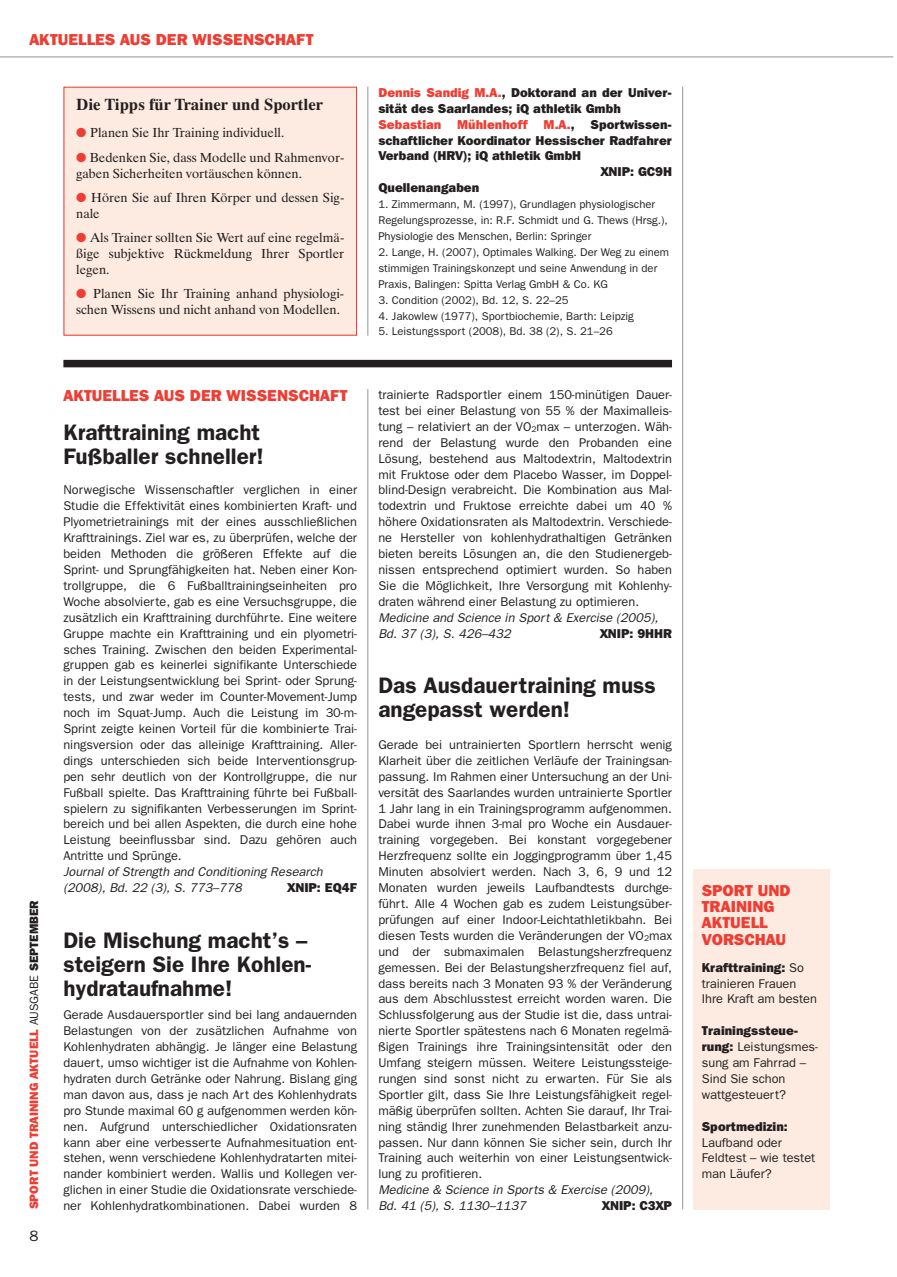
<style>
.page{position:relative;width:897px;height:1277px;background:#fff}
.page>*{position:absolute;margin:0;border:0;box-sizing:border-box;transform-origin:0 0}
.t1{font:600 22.5px/24px "Franklin Gothic";color:#231f20}
.t2{font:700 16.5px "Dutch 801 BT";color:#231f20}
.t3{font:800 15.75px/16.2px "Franklin Gothic IT Cby BT";color:#ee3e34}
.t4{font:15px "Franklin Gothic";color:#231f20}
.t5{font:13.05px/15.9px "Dutch 801 BT";color:#231f20}
.t6{font:12.75px/15.9px "Franklin Gothic";color:#231f20;text-align:justify}
.t7{font:800 12.75px "Franklin Gothic IT Cby BT";color:#231f20}
.t8{font:italic 12.75px/15.9px "Franklin Gothic";color:#231f20}
.t9{font:800 12.75px "Franklin Gothic IT Cby BT";color:#ee3e34}
.t10{font:800 12px "Franklin Gothic IT Cby BT";color:#ee3e34}
.t11{font:11.25px/15.9px "Franklin Gothic";color:#231f20}
.s1{color:#ee3e34}
.s2{font-family:"Franklin Gothic";font-weight:400;color:#231f20}
.s3{color:#231f20}
.s4{font-family:"Franklin Gothic";font-weight:400}
.s5{font-family:"Franklin Gothic IT Cby BT";font-weight:800}
</style>
<div class="page">
<hr style="left:0;top:57px;width:892px;height:1px;background:#939598">
<hr style="left:682px;top:87px;width:1px;height:1122px;background:#939598">
<div style="left:693px;top:869px;width:136px;height:340px;background:#fdeae1"></div>
<hr style="left:367px;top:87px;width:1px;height:249px;background:#939598">
<hr style="left:367px;top:389px;width:1px;height:820px;background:#939598">
<div style="left:63px;top:360px;width:608px;height:7px;background:#231f20"></div>
<div style="left:64px;top:87px;width:292px;height:248px;background:#fdeae1"></div>
<div style="left:63px;top:87px;width:294px;height:249px;border:1px solid #ee3e34"></div>
<p class="t3" style="left:29px;top:33px;width:285px">AKTUELLES AUS DER WISSENSCHAFT</p>
<p class="t2" style="left:76px;top:98px;width:248px">Die Tipps für Trainer und Sportler</p>
<p class="t5" style="left:76px;top:126px;width:210px"><span class="s1">●</span> Planen Sie Ihr Training individuell.</p>
<p class="t5" style="left:76px;top:150px;width:269px"><span class="s1">●</span> Bedenken Sie, dass Modelle und Rahmenvor&shy;gaben Sicherheiten vortäuschen können.</p>
<p class="t5" style="left:76px;top:191px;width:269px"><span class="s1">●</span> Hören Sie auf Ihren Körper und dessen Sig&shy;nale</p>
<p class="t5" style="left:76px;top:231px;width:269px;text-align:justify"><span class="s1">●</span> Als Trainer sollten Sie Wert auf eine regelmä&shy;ßige subjektive Rückmeldung Ihrer Sportler legen.</p>
<p class="t5" style="left:76px;top:287px;width:269px"><span class="s1">●</span> Planen Sie Ihr Training anhand physiologi&shy;schen Wissens und nicht anhand von Modellen.</p>
<p class="t10" style="left:29px;top:1209px;width:310px;rotate:-90deg">SPORT UND TRAINING AKTUELL <span class="s2">AUSGABE</span> <span class="s3">SEPTEMBER</span></p>
<p class="t4" style="left:29px;top:1230px;width:10px">8</p>
<p class="t3" style="left:63px;top:389px;width:285px">AKTUELLES AUS DER WISSENSCHAFT</p>
<h1 class="t1" style="left:63px;top:423px;width:202px">Krafttraining macht<br>Fußballer schneller!</h1>
<p class="t6" style="left:63px;top:483px;width:295px">Norwegische Wissenschaftler verglichen in einer Studie die Effektivität eines kombinierten Kraft- und Plyometrietrainings mit der eines ausschließlichen Krafttrainings. Ziel war es, zu überprüfen, welche der beiden Methoden die größeren Effekte auf die Sprint- und Sprungfähigkeiten hat. Neben einer Kon&shy;trollgruppe, die 6 Fußballtrainingseinheiten pro Woche absolvierte, gab es eine Versuchsgruppe, die zusätzlich ein Krafttraining durchführte. Eine weitere Gruppe machte ein Krafttraining und ein plyometri&shy;sches Training. Zwischen den beiden Experimental&shy;gruppen gab es keinerlei signifikante Unterschiede in der Leistungsentwicklung bei Sprint- oder Sprung&shy;tests, und zwar weder im Counter-Movement-Jump noch im Squat-Jump. Auch die Leistung im 30-m-Sprint zeigte keinen Vorteil für die kombinierte Trai&shy;ningsversion oder das alleinige Krafttraining. Aller&shy;dings unterschieden sich beide Interventionsgrup&shy;pen sehr deutlich von der Kontrollgruppe, die nur Fußball spielte. Das Krafttraining führte bei Fußball&shy;spielern zu signifikanten Verbesserungen im Sprint&shy;bereich und bei allen Aspekten, die durch eine hohe Leistung beeinflussbar sind. Dazu gehören auch Antritte und Sprünge.</p>
<p class="t8" style="left:63px;top:865px;width:263px">Journal of Strength and Conditioning Research (2008), Bd. 22 (3), S. 773–778</p>
<p class="t7" style="left:287px;top:883px;width:71px">XNIP: EQ4F</p>
<h1 class="t1" style="left:63px;top:930px;width:249px">Die Mischung macht’s – steigern Sie Ihre Kohlen&shy;hydrataufnahme!</h1>
<p class="t6" style="left:63px;top:1008px;width:295px">Gerade Ausdauersportler sind bei lang andauernden Belastungen von der zusätzlichen Aufnahme von Kohlenhydraten abhängig. Je länger eine Belastung dauert, umso wichtiger ist die Aufnahme von Kohlen&shy;hydraten durch Getränke oder Nahrung. Bislang ging man davon aus, dass je nach Art des Kohlenhydrats pro Stunde maximal 60 g aufgenommen werden kön&shy;nen. Aufgrund unterschiedlicher Oxidationsraten kann aber eine verbesserte Aufnahmesituation ent&shy;stehen, wenn verschiedene Kohlenhydratarten mitei&shy;nander kombiniert werden. Wallis und Kollegen ver&shy;glichen in einer Studie die Oxidationsrate verschiede&shy;ner Kohlenhydratkombinationen. Dabei wurden 8</p>
<p class="t7" style="left:378px;top:88px;width:295px"><span class="s1">Dennis Sandig M.A.</span>, Doktorand an der Univer-</p>
<p class="t7" style="left:378px;top:103px;width:244px">sität des Saarlandes; iQ athletik Gmbh</p>
<p class="t9" style="left:378px;top:119px;width:295px">Sebastian Mühlenhoff M.A.<span class="s3">, Sportwissen-</span></p>
<p class="t7" style="left:378px;top:135px;width:295px">schaftlicher Koordinator Hessischer Radfahrer</p>
<p class="t7" style="left:378px;top:151px;width:204px">Verband (HRV); iQ athletik GmbH</p>
<p class="t7" style="left:600px;top:167px;width:73px">XNIP: GC9H</p>
<p class="t7" style="left:378px;top:183px;width:102px">Quellenangaben</p>
<p class="t11" style="left:378px;top:197px;width:291px">1. Zimmermann, M. (1997), Grundlagen physiologischer<br>Regelungsprozesse, in: R.F. Schmidt und G. Thews (Hrsg.),<br>Physiologie des Menschen, Berlin: Springer</p>
<p class="t11" style="left:378px;top:245px;width:292px">2. Lange, H. (2007), Optimales Walking. Der Weg zu einem stimmigen Trainingskonzept und seine Anwendung in der<br>Praxis, Balingen: Spitta Verlag GmbH &amp; Co. KG</p>
<p class="t11" style="left:378px;top:293px;width:192px">3. Condition (2002), Bd. 12, S. 22–25</p>
<p class="t11" style="left:378px;top:309px;width:257px">4. Jakowlew (1977), Sportbiochemie, Barth: Leipzig</p>
<p class="t11" style="left:378px;top:325px;width:236px">5. Leistungssport (2008), Bd. 38 (2), S. 21–26</p>
<p class="t6" style="left:378px;top:388px;width:295px">trainierte Radsportler einem 150-minütigen Dauer&shy;test bei einer Belastung von 55 % der Maximalleis&shy;tung – relativiert an der VO<sub>2</sub>max – unterzogen. Wäh&shy;rend der Belastung wurde den Probanden eine Lösung, bestehend aus Maltodextrin, Maltodextrin mit Fruktose oder dem Placebo Wasser, im Doppel&shy;blind-Design verabreicht. Die Kombination aus Mal&shy;todextrin und Fruktose erreichte dabei um 40 % höhere Oxidationsraten als Maltodextrin. Verschiede&shy;ne Hersteller von kohlenhydrathaltigen Getränken bieten bereits Lösungen an, die den Studienergeb&shy;nissen entsprechend optimiert wurden. So haben Sie die Möglichkeit, Ihre Versorgung mit Kohlenhy&shy;draten während einer Belastung zu optimieren.</p>
<p class="t8" style="left:378px;top:610px;width:283px">Medicine and Science in Sport &amp; Exercise (2005),<br>Bd. 37 (3), S. 426–432</p>
<p class="t7" style="left:600px;top:628px;width:73px">XNIP: 9HHR</p>
<h1 class="t1" style="left:378px;top:675px;width:279px">Das Ausdauertraining muss angepasst werden!</h1>
<p class="t6" style="left:378px;top:738px;width:295px">Gerade bei untrainierten Sportlern herrscht wenig Klarheit über die zeitlichen Verläufe der Trainingsan&shy;passung. Im Rahmen einer Untersuchung an der Uni&shy;versität des Saarlandes wurden untrainierte Sportler 1 Jahr lang in ein Trainingsprogramm aufgenommen.<br>Dabei wurde ihnen 3-mal pro Woche ein Ausdauer&shy;training vorgegeben. Bei konstant vorgegebener Herzfrequenz sollte ein Joggingprogramm über 1,45<br>Minuten absolviert werden. Nach 3, 6, 9 und 12<br>Monaten wurden jeweils Laufbandtests durchge&shy;führt. Alle 4 Wochen gab es zudem Leistungsüber&shy;prüfungen auf einer Indoor-Leichtathletikbahn. Bei diesen Tests wurden die Veränderungen der VO<sub>2</sub>max und der submaximalen Belastungsherzfrequenz gemessen. Bei der Belastungsherzfrequenz fiel auf, dass bereits nach 3 Monaten 93 % der Veränderung aus dem Abschlusstest erreicht worden waren. Die Schlussfolgerung aus der Studie ist die, dass untrai&shy;nierte Sportler spätestens nach 6 Monaten regelmä&shy;ßigen Trainings ihre Trainingsintensität oder den Umfang steigern müssen. Weitere Leistungssteige&shy;rungen sind sonst nicht zu erwarten. Für Sie als Sportler gilt, dass Sie Ihre Leistungsfähigkeit regel&shy;mäßig überprüfen sollten. Achten Sie darauf, Ihr Trai&shy;ning ständig Ihrer zunehmenden Belastbarkeit anzu&shy;passen. Nur dann können Sie sicher sein, durch Ihr Training auch weiterhin von einer Leistungsentwick&shy;lung zu profitieren.</p>
<p class="t8" style="left:378px;top:1183px;width:278px">Medicine &amp; Science in Sports &amp; Exercise (2009),<br>Bd. 41 (5), S. 1130–1137</p>
<p class="t7" style="left:602px;top:1201px;width:71px">XNIP: C3XP</p>
<p class="t3" style="left:701px;top:884px;width:90px">SPORT UND<br>TRAINING<br>AKTUELL<br>VORSCHAU</p>
<p class="t7" style="left:701px;top:962px;width:104px">Krafttraining: <span class="s4">So</span></p>
<p class="t6" style="left:701px;top:976px;width:117px">trainieren Frauen<br>Ihre Kraft am besten</p>
<p class="t7" style="left:701px;top:1026px;width:98px">Trainingssteue-</p>
<p class="t6" style="left:701px;top:1040px;width:118px;text-align:left"><span class="s5">rung:</span> Leistungsmes&shy;sung am Fahrrad –<br>Sind Sie schon wattgesteuert?</p>
<p class="t7" style="left:701px;top:1121px;width:87px">Sportmedizin:</p>
<p class="t6" style="left:701px;top:1135px;width:115px;text-align:left">Laufband oder<br>Feldtest – wie testet man Läufer?</p>
</div>
